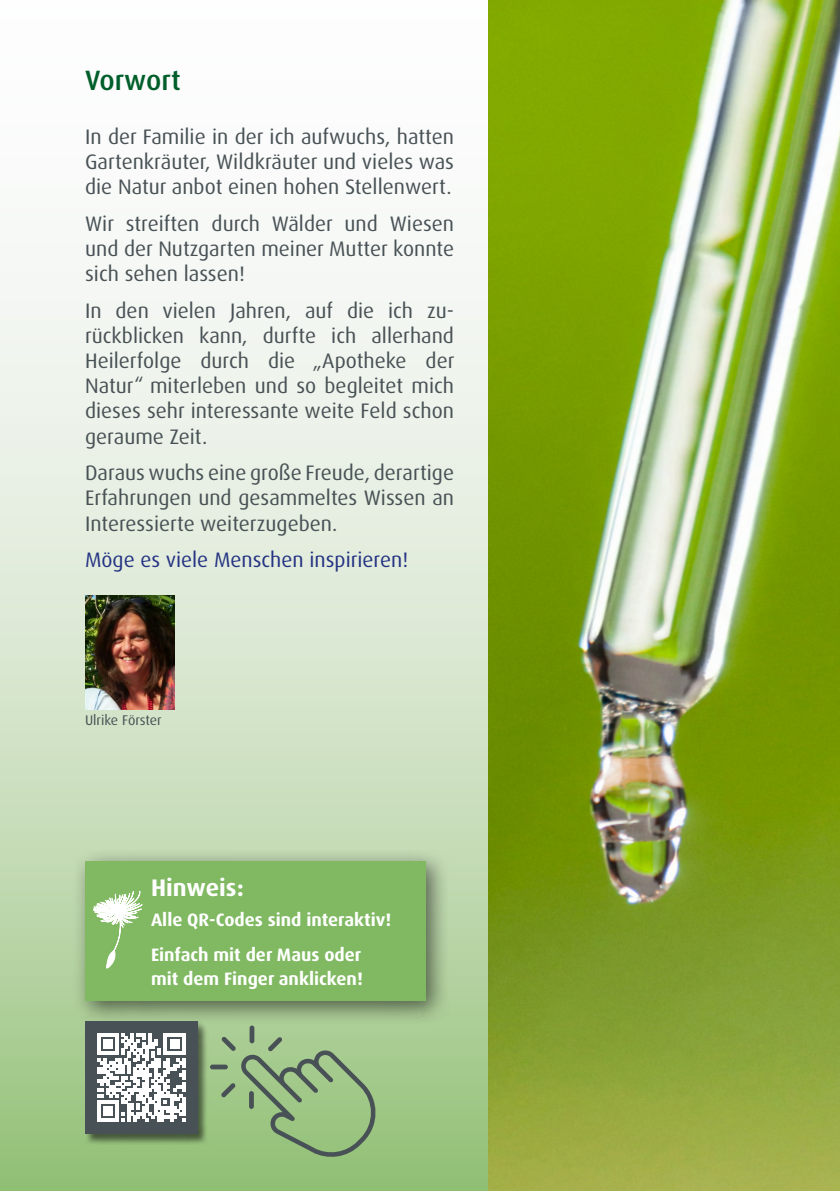
<style>
.page{position:relative;width:840px;height:1191px;background:#fff}
.page>*{position:absolute;margin:0;border:0;box-sizing:border-box;transform-origin:0 0}
.Überschrift{font:500 28px "Dax Pro";color:#005e2a}
.t1{font:700 24px "Dax Pro";color:#fff}
.Fließtext_Blocksatz{font:21px/25.2px "Dax Pro";color:#485155;text-align:justify}
.Fließtext_Blocksatz-2{font:21px "Dax Pro";color:#253483}
.t2{font:700 18px/24px "Dax Pro";color:#fff}
.Fließtext_Blocksatz-3{font:14px "Dax Pro";letter-spacing:-.005em;color:#485155}
</style>
<div class="page">
<svg style="left:0;top:267px;width:488px;height:924px;background:#d5e4cb"></svg>
<img style="left:488px;top:0;width:351px;height:1191px">
<img style="left:85px;top:595px;width:89px;height:114px">
<div style="left:72px;top:848px;width:377px;height:177px;background:#000;opacity:.55"></div>
<div style="left:85px;top:861px;width:340px;height:140px;background:#80b962"></div>
<svg style="left:93px;top:891px;width:49px;height:77px"></svg>
<div style="left:84px;top:1021px;width:125px;height:124px;background:#000;opacity:.55"></div>
<div style="left:85px;top:1021px;width:112px;height:112px;background:#485155"></div>
<svg style="left:97px;top:1033px;width:88px;height:88px"></svg>
<div style="left:210px;top:1064px;width:18px;height:5px;background:#485155;border-radius:2px"></div>
<svg style="left:221px;top:1036px;width:158px;height:121px;background:#93b780"></svg>
<div style="left:249px;top:1025px;width:5px;height:18px;background:#485155;border-radius:2px"></div>
<p class="Überschrift" style="left:85px;top:62px;width:97px">Vorwort</p>
<p class="Fließtext_Blocksatz" style="left:85px;top:124px;width:370px">In der Familie in der ich aufwuchs, hatten Gartenkräuter, Wildkräuter und vieles was die Natur anbot einen hohen Stellenwert.</p>
<p class="Fließtext_Blocksatz" style="left:85px;top:211px;width:370px">Wir streiften durch Wälder und Wiesen und der Nutzgarten meiner Mutter konnte sich sehen lassen!</p>
<p class="Fließtext_Blocksatz" style="left:85px;top:298px;width:370px">In den vielen Jahren, auf die ich zu&shy;rückblicken kann, durfte ich allerhand Heilerfolge durch die „Apotheke der Natur“ miterleben und so begleitet mich dieses sehr interessante weite Feld schon geraume Zeit.</p>
<p class="Fließtext_Blocksatz" style="left:85px;top:460px;width:370px">Daraus wuchs eine große Freude, derartige Erfahrungen und gesammeltes Wissen an Interessierte weiterzugeben.</p>
<p class="Fließtext_Blocksatz-2" style="left:85px;top:546px;width:324px">Möge es viele Menschen inspirieren!</p>
<p class="Fließtext_Blocksatz-3" style="left:85px;top:711px;width:78px">Ulrike Förster</p>
<p class="t1" style="left:151px;top:872px;width:94px">Hinweis:</p>
<p class="t2" style="left:151px;top:908px;width:242px">Alle QR-Codes sind interaktiv!</p>
<p class="t2" style="left:151px;top:943px;width:213px">Einfach mit der Maus oder mit dem Finger anklicken!</p>
</div>
